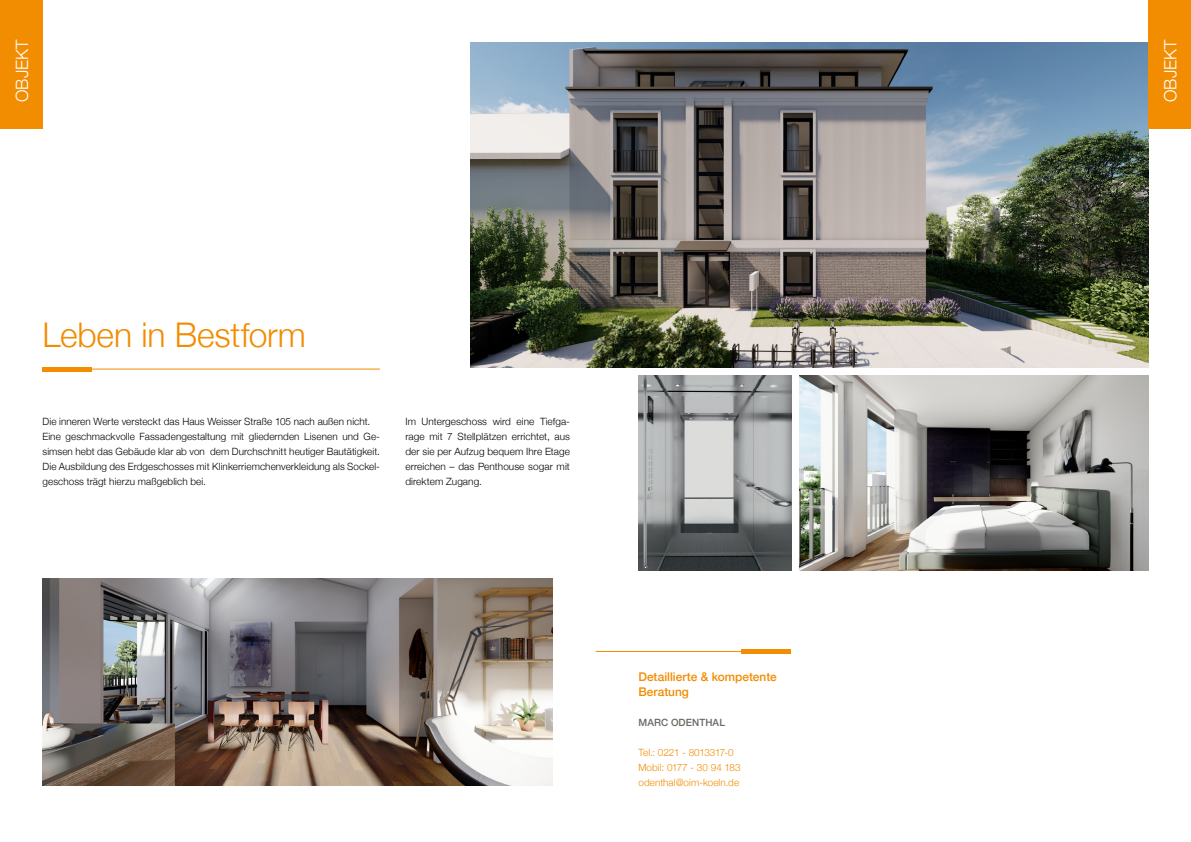
<style>
.page{position:relative;width:1191px;height:842px;background:#fff}
.page>*{position:absolute;margin:0;border:0;box-sizing:border-box;transform-origin:0 0}
.t1{font:300 34px "Helvetica Neue";letter-spacing:-.005em;color:#f28c00}
.t2{font:300 17px "Helvetica Neue";letter-spacing:-.005em;color:#fff}
.t3{font:500 12px/15px "Helvetica Neue";color:#f28c00}
.t4{font:300 10px/15px "Helvetica Neue";letter-spacing:.01em;color:#000}
.t5{font:300 10px/15px "Helvetica Neue";letter-spacing:.005em;color:#f28c00}
.t6{font:500 10px "Helvetica Neue";letter-spacing:.01em;color:#6c6864}
</style>
<div class="page">
<img style="left:799px;top:375px;width:349px;height:196px">
<hr style="left:45px;top:369px;width:335px;height:1px;background:#f28c00">
<hr style="left:43px;top:367px;width:49px;height:4px;background:#f28c00">
<img style="left:471px;top:43px;width:677px;height:325px">
<img style="left:43px;top:578px;width:510px;height:207px">
<hr style="left:596px;top:651px;width:192px;height:1px;background:#f28c00">
<div style="left:741px;top:649px;width:49px;height:5px;background:#f28c00"></div>
<img style="left:638px;top:375px;width:153px;height:196px">
<div style="left:0;top:0;width:43px;height:128px;background:#f28c00"></div>
<div style="left:1148px;top:0;width:43px;height:128px;background:#f28c00"></div>
<h2 class="t2" style="left:8px;top:102px;width:64px;rotate:-90deg">OBJEKT</h2>
<h2 class="t2" style="left:1156px;top:102px;width:64px;rotate:-90deg">OBJEKT</h2>
<h1 class="t1" style="left:43px;top:308px;width:265px">Leben in Bestform</h1>
<p class="t4" style="left:43px;top:413px;width:339px">Die inneren Werte versteckt das Haus Weisser Straße 105 nach außen nicht.<br>Eine geschmackvolle Fassadengestaltung mit gliedernden Lisenen und Ge&shy;simsen hebt das Gebäude klar ab von dem Durchschnitt heutiger Bautätigkeit.<br>Die Ausbildung des Erdgeschosses mit Klinkerriemchenverkleidung als Sockel&shy;geschoss trägt hierzu maßgeblich bei.</p>
<p class="t4" style="left:405px;top:413px;width:166px;text-align:justify">Im Untergeschoss wird eine Tiefga&shy;rage mit 7 Stellplätzen errichtet, aus der sie per Aufzug bequem Ihre Etage erreichen – das Penthouse sogar mit direktem Zugang.</p>
<p class="t3" style="left:638px;top:668px;width:140px">Detaillierte &amp; kompetente<br>Beratung</p>
<p class="t6" style="left:638px;top:714px;width:88px">MARC ODENTHAL</p>
<p class="t5" style="left:638px;top:744px;width:104px">Tel.: 0221 - 8013317-0<br>Mobil: 0177 - 30 94 183 odenthal@oim-koeln.de</p>
</div>
